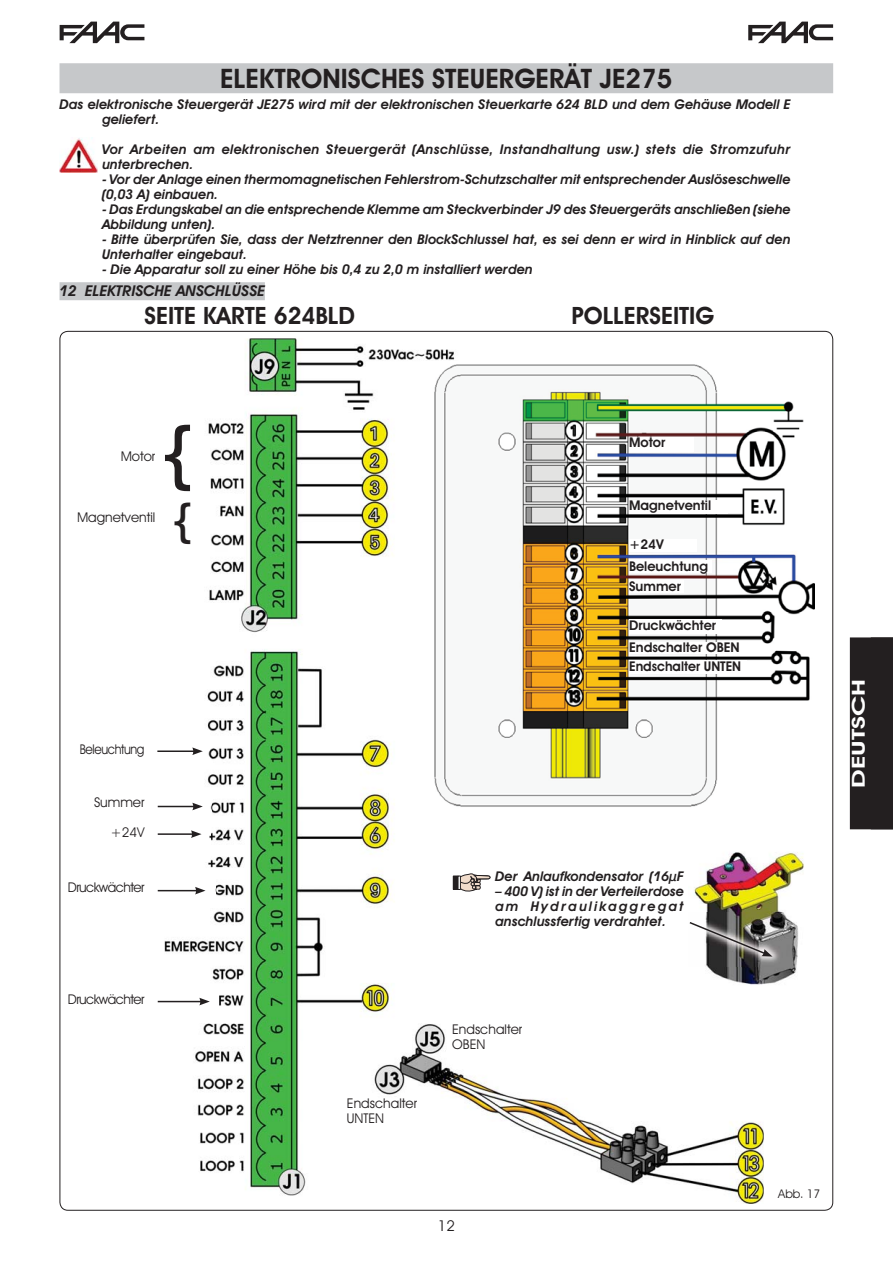
<style>
.page{position:relative;width:893px;height:1263px;background:#fff}
.page>*{position:absolute;margin:0;border:0;box-sizing:border-box;transform-origin:0 0}
.t1{font:600 72px "Avant Garde IT Cby BT";color:#231f20}
.t2{font:600 45px "Avant Garde IT Cby BT";color:#231f20}
.t3{font:600 27px "Avant Garde IT Cby BT";color:#231f20}
.t4{font:600 24px "Avant Garde IT Cby BT";color:#231f20}
.t5{font:600 18px "Avant Garde IT Cby BT";color:#fff;scale:1.5 1}
.t6{font:italic 600 15px "Avant Garde IT Cby BT";color:#231f20}
.t7{font:15px "Avant Garde IT Cby BT";color:#231f20}
.t8{font:italic 600 13.5px/15px "Avant Garde IT Cby BT";color:#231f20}
.t9{font:italic 600 13.5px/15px "Avant Garde IT Cby BT";letter-spacing:.025em;color:#231f20}
.t10{font:600 13.5px "Avant Garde IT Cby BT";color:#231f20}
.t11{font:13.5px/15px "Avant Garde IT Cby BT";color:#231f20}
.t12{font:13.5px "Avant Garde IT Cby BT";letter-spacing:-.04em;color:#231f20}
.t13{font:13.5px "Avant Garde IT Cby BT";letter-spacing:-.03em;color:#231f20;scale:.9 1}
.t14{font:12px "Avant Garde IT Cby BT";color:#231f20}
</style>
<div class="page">
<svg style="left:60px;top:22px;width:84px;height:21px"></svg>
<svg style="left:748px;top:22px;width:85px;height:21px"></svg>
<img style="left:164px;top:338px;width:600px;height:866px">
<img style="left:157px;top:793px;width:55px;height:54px">
<hr style="left:158px;top:806px;width:37px;height:1px;background:#231f20">
<svg style="left:192px;top:803px;width:11px;height:7px"></svg>
<img style="left:157px;top:877px;width:58px;height:27px">
<hr style="left:158px;top:890px;width:39px;height:1px;background:#231f20">
<svg style="left:195px;top:887px;width:11px;height:7px"></svg>
<img style="left:157px;top:988px;width:62px;height:27px">
<hr style="left:158px;top:1001px;width:44px;height:1px;background:#231f20">
<svg style="left:199px;top:998px;width:11px;height:7px"></svg>
<hr style="left:158px;top:833px;width:35px;height:2px;background:#231f20">
<svg style="left:191px;top:830px;width:10px;height:8px"></svg>
<img style="left:422px;top:361px;width:392px;height:455px">
<img style="left:157px;top:738px;width:55px;height:26px">
<hr style="left:157px;top:751px;width:38px;height:1px;background:#231f20">
<svg style="left:192px;top:747px;width:11px;height:8px"></svg>
<img style="left:688px;top:841px;width:116px;height:144px">
<img style="left:680px;top:912px;width:102px;height:54px">
<svg style="left:688px;top:921px;width:84px;height:36px"></svg>
<div style="left:850px;top:638px;width:43px;height:191px;background:#231f20"></div>
<div style="left:60px;top:63px;width:773px;height:30px;background:#c6c8ca"></div>
<img style="left:60px;top:137px;width:37px;height:36px">
<div style="left:629px;top:620px;width:92px;height:14px;background:#fff"></div>
<div style="left:629px;top:580px;width:55px;height:13px;background:#fff"></div>
<div style="left:629px;top:561px;width:83px;height:12px;background:#fff"></div>
<div style="left:629px;top:500px;width:98px;height:14px;background:#fff"></div>
<div style="left:629px;top:437px;width:64px;height:15px;background:#fff"></div>
<div style="left:629px;top:539px;width:68px;height:13px;background:#fff"></div>
<div style="left:629px;top:642px;width:118px;height:11px;background:#fff"></div>
<div style="left:453px;top:876px;width:5px;height:13px;background:#231f20"></div>
<svg style="left:458px;top:874px;width:32px;height:18px"></svg>
<div style="left:629px;top:661px;width:118px;height:13px;background:#fff"></div>
<div style="left:60px;top:282px;width:205px;height:18px;background:#c6c8ca"></div>
<h3 class="t3" style="left:220px;top:68px;width:454px">ELEKTRONISCHES STEUERGERÄT JE275</h3>
<p class="t8" style="left:102px;top:99px;width:690px;text-indent:-43px">Das elektronische Steuergerät JE275 wird mit der elektronischen Steuerkarte 624 BLD und dem Gehäuse Modell E geliefert.</p>
<p class="t9" style="left:102px;top:143px;width:690px">Vor Arbeiten am elektronischen Steuergerät (Anschlüsse, Instandhaltung usw.) stets die Stromzufuhr unterbrechen.</p>
<p class="t8" style="left:102px;top:173px;width:690px">- Vor der Anlage einen thermomagnetischen Fehlerstrom-Schutzschalter mit entsprechender Auslöseschwelle (0,03 A) einbauen.</p>
<p class="t8" style="left:102px;top:203px;width:690px">- Das Erdungskabel an die entsprechende Klemme am Steckverbinder J9 des Steuergeräts anschließen (siehe<br>Abbildung unten).</p>
<p class="t8" style="left:102px;top:233px;width:690px">- Bitte überprüfen Sie, dass der Netztrenner den BlockSchlussel hat, es sei denn er wird in Hinblick auf den<br>Unterhalter eingebaut.</p>
<p class="t8" style="left:102px;top:263px;width:432px">- Die Apparatur soll zu einer Höhe bis 0,4 zu 2,0 m installiert werden</p>
<h3 class="t4" style="left:145px;top:307px;width:212px">SEITE KARTE 624BLD</h3>
<h3 class="t4" style="left:571px;top:307px;width:144px">POLLERSEITIG</h3>
<p class="t6" style="left:60px;top:285px;width:207px">12 ELEKTRISCHE ANSCHLÜSSE</p>
<p class="t11" style="left:121px;top:450px;width:36px">Motor</p>
<p class="t11" style="left:77px;top:511px;width:80px">Magnetventil</p>
<h1 class="t1" style="left:159px;top:425px;width:37px">{</h1>
<h2 class="t2" style="left:171px;top:503px;width:24px">{</h2>
<p class="t13" style="left:80px;top:744px;width:74px">Beleuchtung</p>
<p class="t11" style="left:94px;top:796px;width:52px">Summer</p>
<p class="t11" style="left:111px;top:826px;width:35px">+24V</p>
<p class="t12" style="left:68px;top:883px;width:78px">Druckwächter</p>
<p class="t12" style="left:68px;top:994px;width:78px">Druckwächter</p>
<p class="t10" style="left:629px;top:438px;width:38px">Motor</p>
<p class="t10" style="left:629px;top:501px;width:84px">Magnetventil</p>
<p class="t10" style="left:629px;top:540px;width:36px">+24V</p>
<p class="t10" style="left:629px;top:561px;width:80px">Beleuchtung</p>
<p class="t10" style="left:629px;top:581px;width:53px">Summer</p>
<p class="t10" style="left:629px;top:620px;width:88px">Druckwächter</p>
<p class="t10" style="left:629px;top:643px;width:112px">Endschalter OBEN</p>
<p class="t10" style="left:629px;top:661px;width:114px">Endschalter UNTEN</p>
<p class="t8" style="left:495px;top:870px;width:190px">Der Anlaufkondensator (16μF</p>
<p class="t8" style="left:495px;top:885px;width:190px;text-align:justify">– 400 V) ist in der Verteilerdose am Hydraulikaggregat anschlussfertig verdrahtet.</p>
<h3 class="t5" style="left:852px;top:788px;width:74px;rotate:-90deg">DEUTSCH</h3>
<p class="t11" style="left:347px;top:1097px;width:72px">Endschalter<br>UNTEN</p>
<p class="t11" style="left:452px;top:1023px;width:72px">Endschalter<br>OBEN</p>
<p class="t7" style="left:438px;top:1221px;width:18px">12</p>
<p class="t14" style="left:778px;top:1189px;width:44px">Abb. 17</p>
</div>
